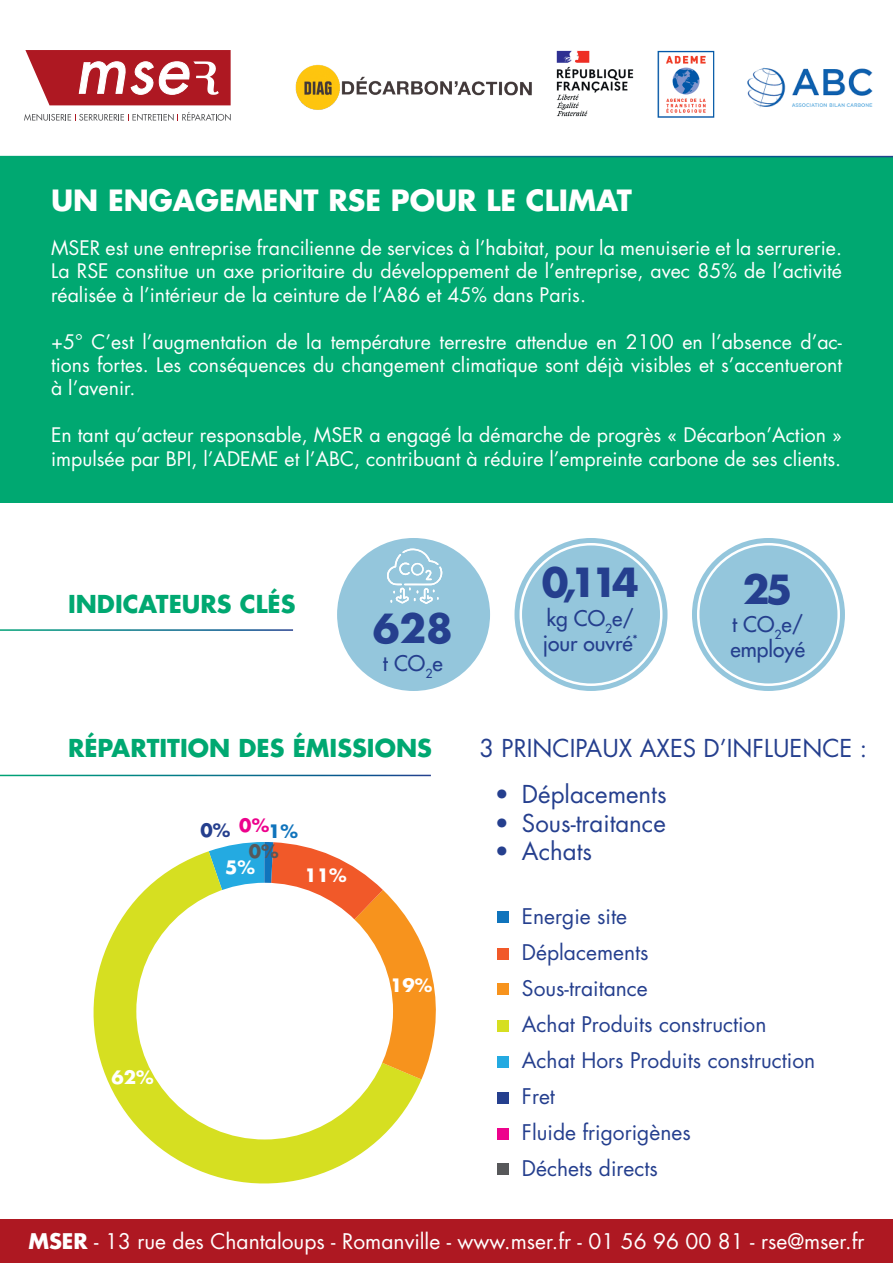
<style>
.page{position:relative;width:893px;height:1263px;background:#fff}
.page>*{position:absolute;margin:0;border:0;box-sizing:border-box;transform-origin:0 0}
.t1{font:700 39px "Futura Std";letter-spacing:-.1em;color:#253f8e}
.t2{font:700 28.5px "Futura Std";color:#fff}
.t3{font:24px "Futura Std";color:#253f8e}
.t4{font:700 24px "Futura Std";color:#00a871}
.t5{font:21px/36px "Futura Std";color:#253f8e}
.t6{font:21px "Futura Std";color:#fff}
.t7{font:500 21px/25.2px "Futura Std";color:#253f8e}
.t8{font:19.5px/23.4px "Futura Std";color:#fff;text-align:justify}
.t9{font:700 18px "Futura Std";color:#fff}
.t10{font:700 18px/26.5px "Futura Std";color:#ed028c;text-align:center}
.t11{font:700 18px "Futura Std";color:#253f8e}
.s1{font-style:inherit}
.s2{color:#1074bc}
.s3{color:#57585a}
.s4{font-weight:700}
</style>
<div class="page">
<div style="left:0;top:157px;width:893px;height:345px;background:#00a871"></div>
<div style="left:0;top:1219px;width:893px;height:44px;background:#ae1822"></div>
<img style="left:747px;top:67px;width:126px;height:41px">
<img style="left:556px;top:50px;width:159px;height:68px">
<img style="left:295px;top:64px;width:237px;height:46px">
<img style="left:25px;top:50px;width:206px;height:55px">
<svg style="left:79px;top:61px;width:140px;height:34px"></svg>
<svg style="left:24px;top:112px;width:207px;height:9px"></svg>
<div style="left:337px;top:538px;width:153px;height:153px;background:#94c6dc;border-radius:50%"></div>
<div style="left:514px;top:538px;width:153px;height:153px;background:#94c6dc;border-radius:50%"></div>
<div style="left:519px;top:543px;width:143px;height:143px;border:3px solid #fff;border-radius:50%"></div>
<div style="left:692px;top:538px;width:153px;height:153px;background:#94c6dc;border-radius:50%"></div>
<div style="left:697px;top:543px;width:143px;height:143px;border:3px solid #fff;border-radius:50%"></div>
<svg style="left:387px;top:549px;width:55px;height:55px"></svg>
<svg style="left:93px;top:851px;width:328px;height:333px;fill:#d6df21"></svg>
<svg style="left:209px;top:842px;width:227px;height:237px"></svg>
<div style="left:136px;top:883px;width:257px;height:256px;background:#fff;border-radius:50%"></div>
<div style="left:497px;top:911px;width:12px;height:12px;background:#1074bc"></div>
<div style="left:497px;top:948px;width:12px;height:12px;background:#f15929"></div>
<div style="left:497px;top:983px;width:12px;height:12px;background:#f7931d"></div>
<div style="left:497px;top:1020px;width:12px;height:12px;background:#d6df21"></div>
<div style="left:497px;top:1055px;width:12px;height:12px;background:#24aae1"></div>
<div style="left:497px;top:1092px;width:12px;height:12px;background:#253f8e"></div>
<div style="left:497px;top:1128px;width:12px;height:12px;background:#ed028c"></div>
<div style="left:497px;top:1163px;width:12px;height:12px;background:#57585a"></div>
<h2 class="t2" style="left:51px;top:181px;width:582px">UN ENGAGEMENT RSE POUR LE CLIMAT</h2>
<p class="t8" style="left:51px;top:236px;width:792px">MSER est une entreprise francilienne de services à l’habitat, pour la menuiserie et la serrurerie.<br>La RSE constitue un axe prioritaire du développement de l’entreprise, avec 85% de l’activité réalisée à l’intérieur de la ceinture de l’A86 et 45% dans Paris.</p>
<p class="t8" style="left:51px;top:330px;width:792px">+5° C’est l’augmentation de la température terrestre attendue en 2100 en l’absence d’ac&shy;tions fortes. Les conséquences du changement climatique sont déjà visibles et s’accentueront à l’avenir.</p>
<p class="t8" style="left:51px;top:424px;width:792px">En tant qu’acteur responsable, MSER a engagé la démarche de progrès « Décarbon’Action » impulsée par BPI, l’ADEME et l’ABC, contribuant à réduire l’empreinte carbone de ses clients.</p>
<p class="t4" style="left:68px;top:588px;width:229px">INDICATEURS CLÉS</p>
<h1 class="t1" style="left:373px;top:602px;width:82px">628</h1>
<p class="t7" style="left:383px;top:651px;width:61px">t CO<sub>2</sub>e</p>
<p class="t4" style="left:68px;top:732px;width:365px">RÉPARTITION DES ÉMISSIONS</p>
<p class="t9" style="left:112px;top:1066px;width:44px">62<span class="s1">%</span></p>
<p class="t10" style="left:239px;top:811px;width:60px">0<span class="s1">%</span><span class="s2">1</span><span class="s2">%<br></span><span class="s3">0</span><span class="s3">%</span></p>
<p class="t11" style="left:200px;top:818px;width:31px">0<span class="s1">%</span></p>
<p class="t9" style="left:225px;top:855px;width:31px">5<span class="s1">%</span></p>
<p class="t9" style="left:304px;top:863px;width:44px">11<span class="s1">%</span></p>
<p class="t9" style="left:390px;top:974px;width:44px">19<span class="s1">%</span></p>
<h1 class="t1" style="left:542px;top:557px;width:98px">0,114</h1>
<p class="t7" style="left:543px;top:605px;width:97px">kg CO<sub>2</sub>e/ jour ouvré<sup>*</sup></p>
<h1 class="t1" style="left:743px;top:563px;width:51px">25</h1>
<p class="t7" style="left:730px;top:612px;width:76px">t CO<sub>2</sub>e/ employé</p>
<p class="t3" style="left:479px;top:733px;width:389px">3 PRINCIPAUX AXES D’INFLUENCE :</p>
<p class="t3" style="left:495px;top:778px;width:173px">• Déplacements</p>
<p class="t3" style="left:495px;top:807px;width:172px">• Sous-traitance</p>
<p class="t3" style="left:495px;top:836px;width:99px">• Achats</p>
<p class="t5" style="left:522px;top:898px;width:295px">Energie site<br>Déplacements<br>Sous-traitance<br>Achat Produits construction<br>Achat Hors Produits construction<br>Fret<br>Fluide frigorigènes<br>Déchets directs</p>
<p class="t6" style="left:28px;top:1228px;width:838px"><span class="s4">MSER</span> - 13 rue des Chantaloups - Romanville - www.mser.fr - 01 56 96 00 81 - rse@mser.fr</p>
</div>
